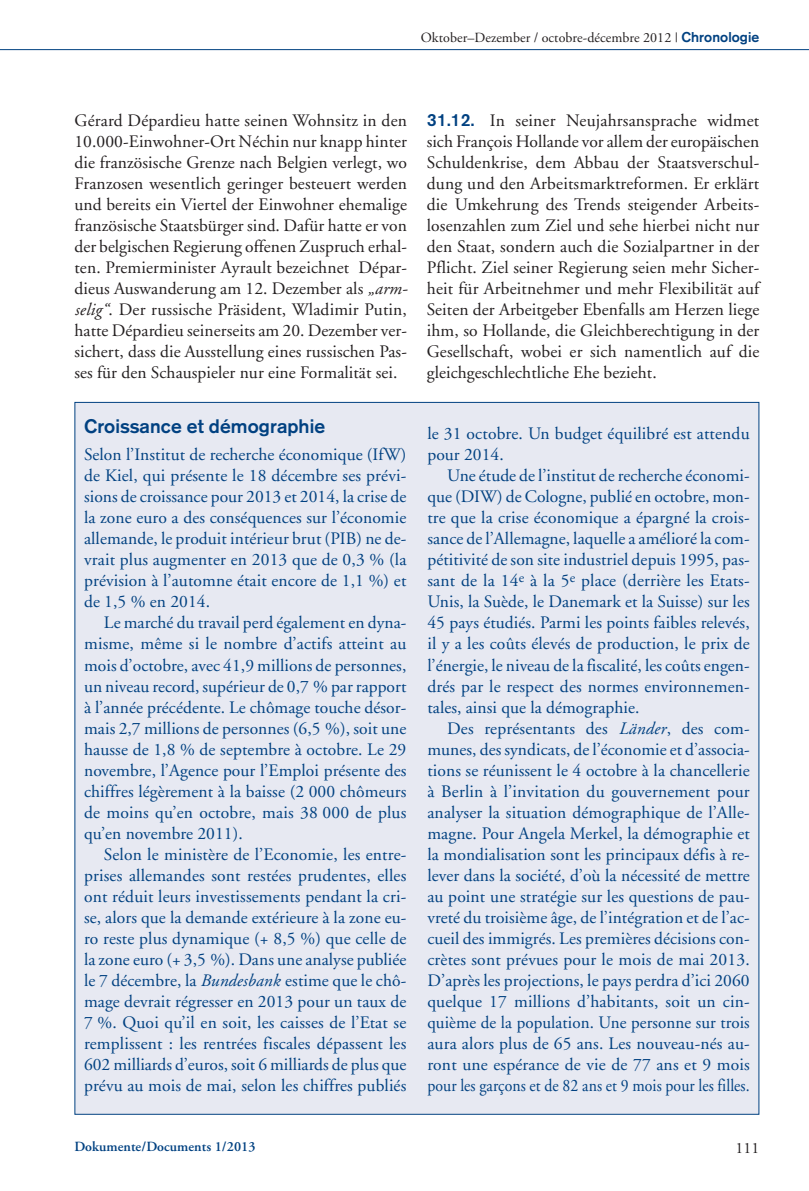
<style>
.page{position:relative;width:809px;height:1191px;background:#fff}
.page>*{position:absolute;margin:0;border:0;box-sizing:border-box;transform-origin:0 0}
.t1{font:700 19.25px "Akzidenz Grotesk";letter-spacing:.005em;color:#014181}
.t2{font:17.5px/21px "Adobe Garamond";letter-spacing:.005em;color:#014181;text-align:justify}
.t3{font:17.5px/21px "Adobe Garamond";letter-spacing:.005em;color:#231f20;text-align:justify}
.t4{font:15.75px "Adobe Garamond";color:#231f20}
.t5{font:14px "Adobe Garamond";letter-spacing:.005em;color:#231f20}
.t6{font:600 14px "Adobe Garamond";letter-spacing:.005em;color:#014181}
.s1{font-family:"Akzidenz Grotesk";font-weight:700;color:#014181}
.s2{font-style:italic}
.s3{font-family:"Akzidenz Grotesk BE";font-weight:500;color:#014181}
</style>
<div class="page">
<hr style="left:0;top:49px;width:809px;height:1px;background:#014181">
<div style="left:75px;top:403px;width:683px;height:710px;background:#e7e9f2"></div>
<p class="t5" style="left:421px;top:32px;width:340px">Oktober–Dezember / octobre-décembre 2012 | <span class="s1">Chronologie</span></p>
<p class="t3" style="left:74px;top:111px;width:335px">Gérard Dépardieu hatte seinen Wohnsitz in den 10.000-Einwohner-Ort Néchin nur knapp hinter die französische Grenze nach Belgien verlegt, wo Franzosen wesentlich geringer besteuert werden und bereits ein Viertel der Einwohner ehemalige französische Staatsbürger sind. Dafür hatte er von der belgischen Regierung offenen Zuspruch erhal&shy;ten. Premierminister Ayrault bezeichnet Dépar&shy;dieus Auswanderung am 12. Dezember als <span class="s2">„arm&shy;selig“</span>. Der russische Präsident, Wladimir Putin, hatte Dépardieu seinerseits am 20. Dezember ver&shy;sichert, dass die Ausstellung eines russischen Pas&shy;ses für den Schauspieler nur eine Formalität sei.</p>
<p class="t3" style="left:427px;top:111px;width:334px"><span class="s3">31.12.</span> In seiner Neujahrsansprache widmet sich François Hollande vor allem der europäischen Schuldenkrise, dem Abbau der Staatsverschul&shy;dung und den Arbeitsmarktreformen. Er erklärt die Umkehrung des Trends steigender Arbeits&shy;losenzahlen zum Ziel und sehe hierbei nicht nur den Staat, sondern auch die Sozialpartner in der Pflicht. Ziel seiner Regierung seien mehr Sicher&shy;heit für Arbeitnehmer und mehr Flexibilität auf Seiten der Arbeitgeber Ebenfalls am Herzen liege ihm, so Hollande, die Gleichberechtigung in der Gesellschaft, wobei er sich namentlich auf die gleichgeschlechtliche Ehe bezieht.</p>
<p class="t1" style="left:84px;top:420px;width:243px">Croissance et démographie</p>
<p class="t2" style="left:84px;top:446px;width:324px">Selon l’Institut de recherche économique (IfW) de Kiel, qui présente le 18 décembre ses prévi&shy;sions de croissance pour 2013 et 2014, la crise de la zone euro a des conséquences sur l’économie allemande, le produit intérieur brut (PIB) ne de&shy;vrait plus augmenter en 2013 que de 0,3 % (la prévision à l’automne était encore de 1,1 %) et de 1,5 % en 2014.</p>
<p class="t2" style="left:84px;top:614px;width:324px;text-indent:20px">Le marché du travail perd également en dyna&shy;misme, même si le nombre d’actifs atteint au mois d’octobre, avec 41,9 millions de personnes, un niveau record, supérieur de 0,7 % par rapport à l’année précédente. Le chômage touche désor&shy;mais 2,7 millions de personnes (6,5 %), soit une hausse de 1,8 % de septembre à octobre. Le 29 novembre, l’Agence pour l’Emploi présente des chiffres légèrement à la baisse (2 000 chômeurs de moins qu’en octobre, mais 38 000 de plus qu’en novembre 2011).</p>
<p class="t2" style="left:84px;top:845px;width:324px;text-indent:20px">Selon le ministère de l’Economie, les entre&shy;prises allemandes sont restées prudentes, elles ont réduit leurs investissements pendant la cri&shy;se, alors que la demande extérieure à la zone eu&shy;ro reste plus dynamique (+ 8,5 %) que celle de la zone euro (+ 3,5 %). Dans une analyse publiée le 7 décembre, la <span class="s2">Bundesbank</span> estime que le chô&shy;mage devrait régresser en 2013 pour un taux de 7 %. Quoi qu’il en soit, les caisses de l’Etat se remplissent : les rentrées fiscales dépassent les 602 milliards d’euros, soit 6 milliards de plus que prévu au mois de mai, selon les chiffres publiés</p>
<p class="t2" style="left:427px;top:425px;width:324px">le 31 octobre. Un budget équilibré est attendu pour 2014.</p>
<p class="t2" style="left:427px;top:467px;width:324px;text-indent:20px">Une étude de l’institut de recherche économi&shy;que (DIW) de Cologne, publié en octobre, mon&shy;tre que la crise économique a épargné la crois&shy;sance de l’Allemagne, laquelle a amélioré la com&shy;pétitivité de son site industriel depuis 1995, pas&shy;sant de la 14<sup>e</sup> à la 5<sup>e</sup> place (derrière les Etats-Unis, la Suède, le Danemark et la Suisse) sur les 45 pays étudiés. Parmi les points faibles relevés, il y a les coûts élevés de production, le prix de l’énergie, le niveau de la fiscalité, les coûts engen&shy;drés par le respect des normes environnemen&shy;tales, ainsi que la démographie.</p>
<p class="t2" style="left:427px;top:719px;width:324px;text-indent:20px">Des représentants des <span class="s2">Länder</span>, des com&shy;munes, des syndicats, de l’économie et d’associa&shy;tions se réunissent le 4 octobre à la chancellerie à Berlin à l’invitation du gouvernement pour analyser la situation démographique de l’Alle&shy;magne. Pour Angela Merkel, la démographie et la mondialisation sont les principaux défis à re&shy;lever dans la société, d’où la nécessité de mettre au point une stratégie sur les questions de pau&shy;vreté du troisième âge, de l’intégration et de l’ac&shy;cueil des immigrés. Les premières décisions con&shy;crètes sont prévues pour le mois de mai 2013.<br>D’après les projections, le pays perdra d’ici 2060 quelque 17 millions d’habitants, soit un cin&shy;quième de la population. Une personne sur trois aura alors plus de 65 ans. Les nouveau-nés au&shy;ront une espérance de vie de 77 ans et 9 mois pour les garçons et de 82 ans et 9 mois pour les filles.</p>
<p class="t6" style="left:74px;top:1140px;width:183px">Dokumente/Documents 1/2013</p>
<p class="t4" style="left:735px;top:1141px;width:25px">111</p>
</div>
